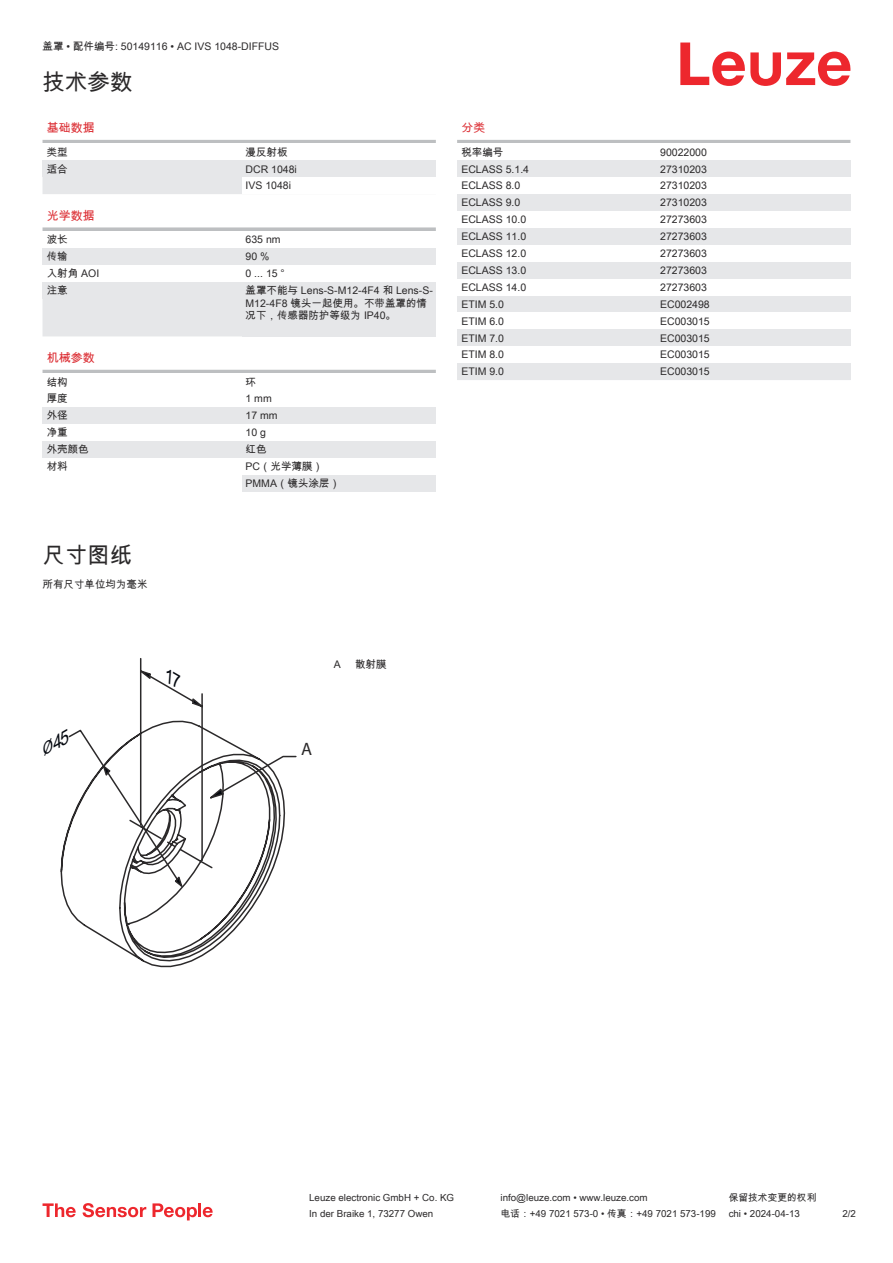
<style>
.page{position:relative;width:893px;height:1263px;background:#fff}
.page>*{position:absolute;margin:0;border:0;box-sizing:border-box;transform-origin:0 0}
.t1{font:22.5px "Arial Unicode MS";color:#2b292a}
.t2{font:18px "Myriad Pro";color:#2b292a}
.t3{font:12px "Arial Unicode MS";color:#db2a30}
.t4{font:10.5px/17px "Arial Unicode MS";color:#2b292a}
.t5{font:9.75px "Arial Unicode MS";color:#2b292a}
</style>
<div class="page">
<svg style="left:680px;top:43px;width:170px;height:43px"></svg>
<svg style="left:43px;top:177px;width:393px;height:160px;fill:#e6e7e9"></svg>
<hr style="left:43px;top:140px;width:393px;height:3px;background:#bdbfc1">
<div style="left:43px;top:160px;width:199px;height:17px;background:#e6e7e9"></div>
<div style="left:242px;top:160px;width:194px;height:17px;background:#e6e7e9"></div>
<div style="left:242px;top:177px;width:194px;height:17px;background:#fff"></div>
<div style="left:43px;top:211px;width:393px;height:18px;background:#fff"></div>
<svg style="left:43px;top:227px;width:393px;height:4px;background:#c4c6c8"></svg>
<div style="left:43px;top:231px;width:199px;height:17px;background:#fff"></div>
<div style="left:242px;top:231px;width:194px;height:17px;background:#fff"></div>
<div style="left:43px;top:248px;width:199px;height:17px;background:#e6e7e9"></div>
<div style="left:242px;top:248px;width:194px;height:17px;background:#e6e7e9"></div>
<div style="left:43px;top:265px;width:199px;height:17px;background:#fff"></div>
<div style="left:242px;top:265px;width:194px;height:17px;background:#fff"></div>
<div style="left:43px;top:282px;width:199px;height:17px;background:#e6e7e9"></div>
<div style="left:242px;top:282px;width:194px;height:54px;background:#e6e7e9"></div>
<hr style="left:43px;top:370px;width:393px;height:3px;background:#bdbfc1">
<div style="left:43px;top:407px;width:199px;height:17px;background:#e6e7e9"></div>
<div style="left:242px;top:407px;width:194px;height:17px;background:#e6e7e9"></div>
<div style="left:43px;top:441px;width:199px;height:17px;background:#e6e7e9"></div>
<div style="left:242px;top:441px;width:194px;height:17px;background:#e6e7e9"></div>
<div style="left:242px;top:475px;width:194px;height:17px;background:#e6e7e9"></div>
<hr style="left:457px;top:140px;width:393px;height:3px;background:#bdbfc1">
<div style="left:457px;top:160px;width:200px;height:17px;background:#e6e7e9"></div>
<div style="left:657px;top:160px;width:193px;height:17px;background:#e6e7e9"></div>
<div style="left:457px;top:194px;width:200px;height:17px;background:#e6e7e9"></div>
<div style="left:657px;top:194px;width:193px;height:17px;background:#e6e7e9"></div>
<div style="left:457px;top:228px;width:200px;height:17px;background:#e6e7e9"></div>
<div style="left:657px;top:228px;width:193px;height:17px;background:#e6e7e9"></div>
<div style="left:457px;top:262px;width:200px;height:17px;background:#e6e7e9"></div>
<div style="left:657px;top:262px;width:193px;height:17px;background:#e6e7e9"></div>
<div style="left:457px;top:296px;width:200px;height:16px;background:#e6e7e9"></div>
<div style="left:657px;top:296px;width:193px;height:16px;background:#e6e7e9"></div>
<div style="left:457px;top:329px;width:200px;height:17px;background:#e6e7e9"></div>
<div style="left:657px;top:329px;width:193px;height:17px;background:#e6e7e9"></div>
<div style="left:457px;top:363px;width:200px;height:17px;background:#e6e7e9"></div>
<div style="left:657px;top:363px;width:193px;height:17px;background:#e6e7e9"></div>
<svg style="left:43px;top:1203px;width:33px;height:14px"></svg>
<svg style="left:83px;top:1203px;width:63px;height:14px"></svg>
<svg style="left:153px;top:1203px;width:44px;height:17px"></svg>
<hr style="left:198px;top:1203px;width:3px;height:14px;background:#ed272d">
<svg style="left:203px;top:1207px;width:10px;height:10px"></svg>
<svg style="left:62px;top:890px;width:202px;height:77px"></svg>
<svg style="left:60px;top:658px;width:237px;height:232px"></svg>
<p class="t4" style="left:43px;top:38px;width:238px">盖罩 • 配件编号: 50149116 • AC IVS 1048-DIFFUS</p>
<h1 class="t1" style="left:43px;top:66px;width:91px">技术参数</h1>
<p class="t3" style="left:47px;top:119px;width:49px">基础数据</p>
<p class="t4" style="left:47px;top:143px;width:22px">类型</p>
<p class="t4" style="left:246px;top:143px;width:43px">漫反射板</p>
<p class="t4" style="left:47px;top:160px;width:22px">适合</p>
<p class="t4" style="left:246px;top:160px;width:53px">DCR 1048i<br>IVS 1048i</p>
<p class="t3" style="left:47px;top:207px;width:49px">光学数据</p>
<p class="t4" style="left:47px;top:231px;width:22px">波长</p>
<p class="t4" style="left:246px;top:231px;width:37px">635 nm</p>
<p class="t4" style="left:47px;top:248px;width:22px">传输</p>
<p class="t4" style="left:246px;top:248px;width:25px">90 %</p>
<p class="t4" style="left:47px;top:265px;width:54px">入射角 AOI</p>
<p class="t4" style="left:246px;top:265px;width:41px">0 ... 15 °</p>
<p class="t4" style="left:47px;top:281px;width:22px">注意</p>
<p class="t4" style="left:246px;top:284px;width:189px;line-height:12.6px">盖罩不能与 Lens-S-M12-4F4 和 Lens-S-<br>M12-4F8 镜头一起使用。不带盖罩的情况下，传感 器防护等级为 IP40。</p>
<p class="t3" style="left:47px;top:349px;width:49px">机械参数</p>
<p class="t4" style="left:47px;top:373px;width:22px">结构</p>
<p class="t4" style="left:246px;top:373px;width:12px">环</p>
<p class="t4" style="left:47px;top:390px;width:22px">厚度</p>
<p class="t4" style="left:246px;top:390px;width:28px">1 mm</p>
<p class="t4" style="left:47px;top:407px;width:22px">外径</p>
<p class="t4" style="left:246px;top:407px;width:34px">17 mm</p>
<p class="t4" style="left:47px;top:424px;width:22px">净重</p>
<p class="t4" style="left:246px;top:424px;width:22px">10 g</p>
<p class="t4" style="left:47px;top:441px;width:43px">外壳颜色</p>
<p class="t4" style="left:246px;top:441px;width:22px">红色</p>
<p class="t4" style="left:47px;top:458px;width:22px">材料</p>
<p class="t4" style="left:246px;top:458px;width:96px">PC（光学薄膜）<br>PMMA（镜头涂层）</p>
<h1 class="t1" style="left:43px;top:538px;width:91px">尺寸图纸</h1>
<p class="t4" style="left:43px;top:576px;width:106px">所有尺寸单位均为毫米</p>
<p class="t4" style="left:334px;top:655px;width:9px">A</p>
<p class="t4" style="left:355px;top:655px;width:33px">散射膜</p>
<p class="t3" style="left:461px;top:119px;width:25px">分类</p>
<p class="t4" style="left:461px;top:143px;width:43px">税率编号</p>
<p class="t4" style="left:660px;top:143px;width:48px">90022000</p>
<p class="t4" style="left:461px;top:160px;width:69px">ECLASS 5.1.4</p>
<p class="t4" style="left:660px;top:160px;width:48px">27310203</p>
<p class="t4" style="left:461px;top:177px;width:60px">ECLASS 8.0</p>
<p class="t4" style="left:660px;top:177px;width:48px">27310203</p>
<p class="t4" style="left:461px;top:194px;width:60px">ECLASS 9.0</p>
<p class="t4" style="left:660px;top:194px;width:48px">27310203</p>
<p class="t4" style="left:461px;top:211px;width:66px">ECLASS 10.0</p>
<p class="t4" style="left:660px;top:211px;width:48px">27273603</p>
<p class="t4" style="left:461px;top:228px;width:66px">ECLASS 11.0</p>
<p class="t4" style="left:660px;top:228px;width:48px">27273603</p>
<p class="t4" style="left:461px;top:245px;width:66px">ECLASS 12.0</p>
<p class="t4" style="left:660px;top:245px;width:48px">27273603</p>
<p class="t4" style="left:461px;top:262px;width:66px">ECLASS 13.0</p>
<p class="t4" style="left:660px;top:262px;width:48px">27273603</p>
<p class="t4" style="left:461px;top:278px;width:66px">ECLASS 14.0</p>
<p class="t4" style="left:660px;top:278px;width:48px">27273603</p>
<p class="t4" style="left:461px;top:295px;width:44px">ETIM 5.0</p>
<p class="t4" style="left:660px;top:295px;width:51px">EC002498</p>
<p class="t4" style="left:461px;top:312px;width:44px">ETIM 6.0</p>
<p class="t4" style="left:660px;top:312px;width:51px">EC003015</p>
<p class="t4" style="left:461px;top:329px;width:44px">ETIM 7.0</p>
<p class="t4" style="left:660px;top:329px;width:51px">EC003015</p>
<p class="t4" style="left:461px;top:346px;width:44px">ETIM 8.0</p>
<p class="t4" style="left:660px;top:346px;width:51px">EC003015</p>
<p class="t4" style="left:461px;top:363px;width:44px">ETIM 9.0</p>
<p class="t4" style="left:660px;top:363px;width:51px">EC003015</p>
<h2 class="t2" style="left:301px;top:739px;width:13px">A</h2>
<p class="t5" style="left:309px;top:1191px;width:146px">Leuze electronic GmbH + Co. KG</p>
<p class="t5" style="left:501px;top:1191px;width:149px">info@leuze.com • www.leuze.com</p>
<p class="t5" style="left:729px;top:1191px;width:89px">保留技术变更的权利</p>
<p class="t5" style="left:309px;top:1206px;width:126px">In der Braike 1, 73277 Owen</p>
<p class="t5" style="left:501px;top:1206px;width:217px">电话：+49 7021 573-0 • 传真：+49 7021 573-199</p>
<p class="t5" style="left:729px;top:1206px;width:73px">chi • 2024-04-13</p>
<p class="t5" style="left:842px;top:1206px;width:15px">2/2</p>
</div>
